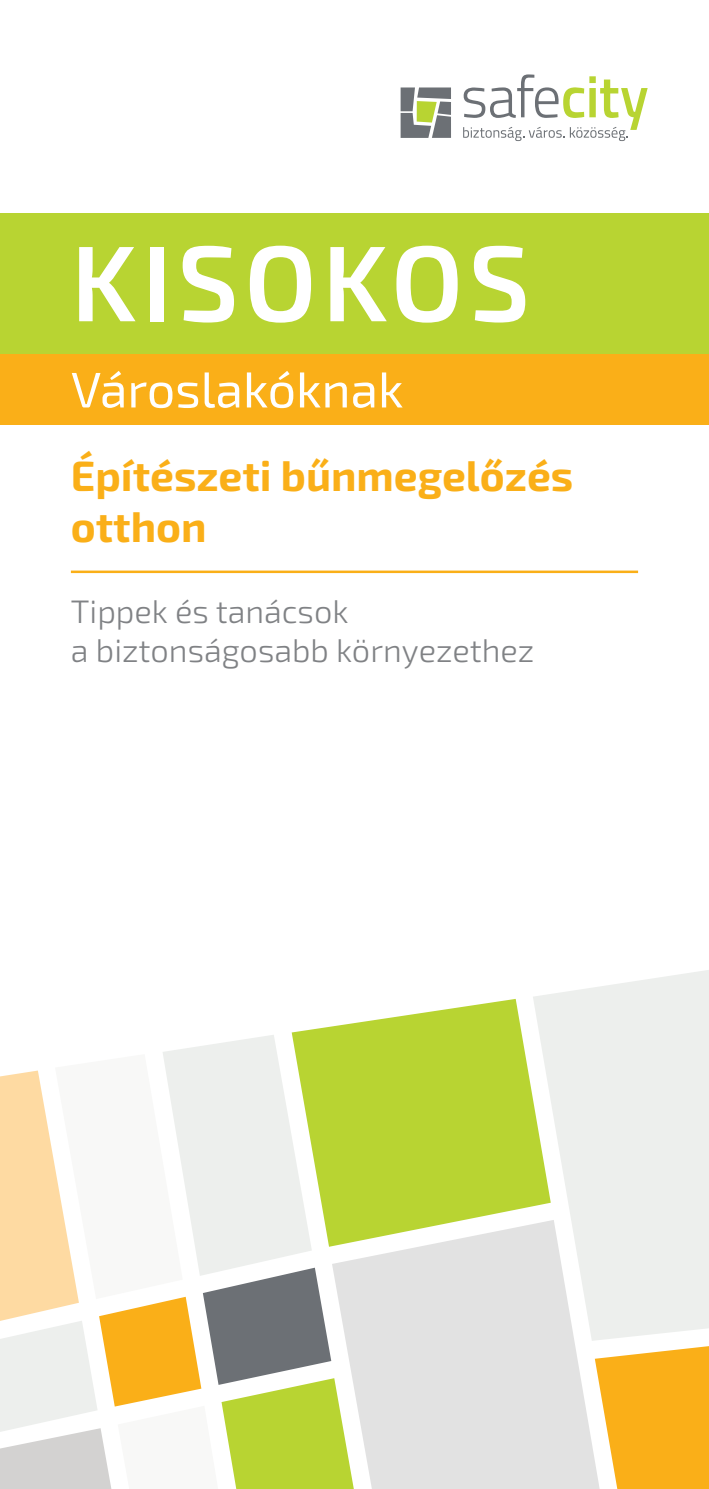
<style>
.page{position:relative;width:709px;height:1489px;background:#fff}
.page>*{position:absolute;margin:0;border:0;box-sizing:border-box;transform-origin:0 0}
.t1{font:600 107.5px "Exo 2";letter-spacing:.05em;color:#fff}
.t2{font:50px "Exo 2";color:#fff}
.t3{font:700 42.5px/51px "Exo 2";color:#faaf18}
.t4{font:300 32.5px/39px "Exo 2";color:#808285}
</style>
<div class="page">
<svg style="left:533px;top:970px;width:176px;height:370px;fill:#edefed"></svg>
<svg style="left:292px;top:998px;width:259px;height:221px;fill:#b8d432"></svg>
<svg style="left:354px;top:1219px;width:245px;height:269px;fill:#e2e2e2"></svg>
<svg style="left:595px;top:1345px;width:114px;height:143px"></svg>
<svg style="left:0;top:1034px;width:354px;height:454px"></svg>
<div style="left:0;top:213px;width:709px;height:141px;background:#b8d432"></div>
<div style="left:0;top:354px;width:709px;height:71px;background:#faaf18"></div>
<hr style="left:71px;top:570px;width:567px;height:3px;background:#faaf18">
<svg style="left:463px;top:74px;width:184px;height:67px"></svg>
<svg style="left:400px;top:87px;width:51px;height:51px"></svg>
<p class="t1" style="left:71px;top:220px;width:460px">KISOKOS</p>
<p class="t2" style="left:71px;top:361px;width:334px">Városlakóknak</p>
<p class="t3" style="left:71px;top:451px;width:504px">Építészeti bűnmegelőzés otthon</p>
<p class="t4" style="left:71px;top:593px;width:465px">Tippek és tanácsok<br>a biztonságosabb környezethez</p>
</div>
